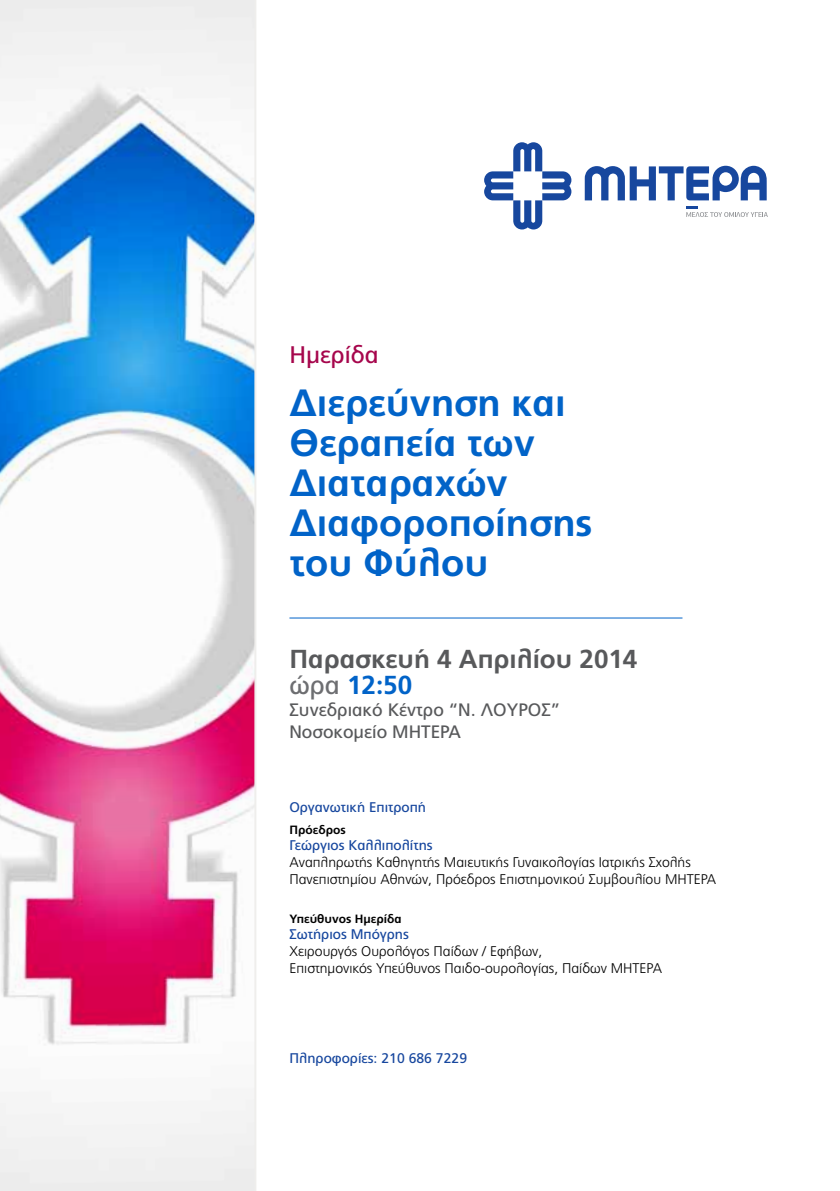
<style>
.page{position:relative;width:840px;height:1191px;background:#fff}
.page>*{position:absolute;margin:0;border:0;box-sizing:border-box;transform-origin:0 0}
.t1{font:700 38px/40px "PF Catalog";color:#0163c8}
.t2{font:700 26px/26px "PF Catalog";color:#58595b}
.t3{font:24px "PF Catalog";color:#a6064c}
.t4{font:18px/22px "PF Catalog";color:#58595b}
.t5{font:300 14px/16.8px "PF Catalog";color:#000}
.t6{font:14px "PF Catalog";color:#17479e}
.t7{font:700 12px "PF Catalog";color:#000}
.s1{font-weight:400;color:#6d6e71}
.s2{color:#0163c8}
</style>
<div class="page">
<img style="left:0;top:0;width:254px;height:1191px">
<hr style="left:289px;top:617px;width:393px;height:1px;background:#0163c8">
<svg style="left:686px;top:207px;width:81px;height:10px"></svg>
<svg style="left:584px;top:166px;width:182px;height:34px"></svg>
<svg style="left:484px;top:142px;width:87px;height:87px"></svg>
<hr style="left:254px;top:0;width:2px;height:1191px;background:#efeeec">
<h3 class="t3" style="left:289px;top:341px;width:91px">Ημερίδα</h3>
<h1 class="t1" style="left:289px;top:383px;width:304px">Διερεύνηση και<br>Θεραπεία των<br>Διαταραχών<br>Διαφοροποίησης του Φύλου</h1>
<h2 class="t2" style="left:289px;top:646px;width:349px">Παρασκευή 4 Απριλίου 2014 <span class="s1">ώρα</span> <span class="s2">12:50</span></h2>
<p class="t4" style="left:289px;top:699px;width:272px">Συνεδριακό Κέντρο “Ν. ΛΟΥΡΟΣ”<br>Νοσοκομείο ΜΗΤΕΡΑ</p>
<p class="t6" style="left:289px;top:799px;width:138px">Οργανωτική Επιτροπή</p>
<p class="t7" style="left:289px;top:823px;width:58px">Πρόεδρος</p>
<p class="t6" style="left:289px;top:837px;width:145px">Γεώργιος Καλλιπολίτης</p>
<p class="t5" style="left:289px;top:854px;width:428px">Αναπληρωτής Καθηγητής Μαιευτικής Γυναικολογίας Ιατρικής Σχολής<br>Πανεπιστημίου Αθηνών, Πρόεδρος Επιστημονικού Συμβουλίου ΜΗΤΕΡΑ</p>
<p class="t7" style="left:289px;top:911px;width:113px">Υπεύθυνος Ημερίδα</p>
<p class="t6" style="left:289px;top:926px;width:121px">Σωτήριος Μπόγρης</p>
<p class="t5" style="left:289px;top:942px;width:374px">Χειρουργός Ουρολόγος Παίδων / Εφήβων,<br>Επιστημονικός Υπεύθυνος Παιδο-ουρολογίας, Παίδων ΜΗΤΕΡΑ</p>
<p class="t6" style="left:289px;top:1050px;width:179px">Πληροφορίες: 210 686 7229</p>
</div>
